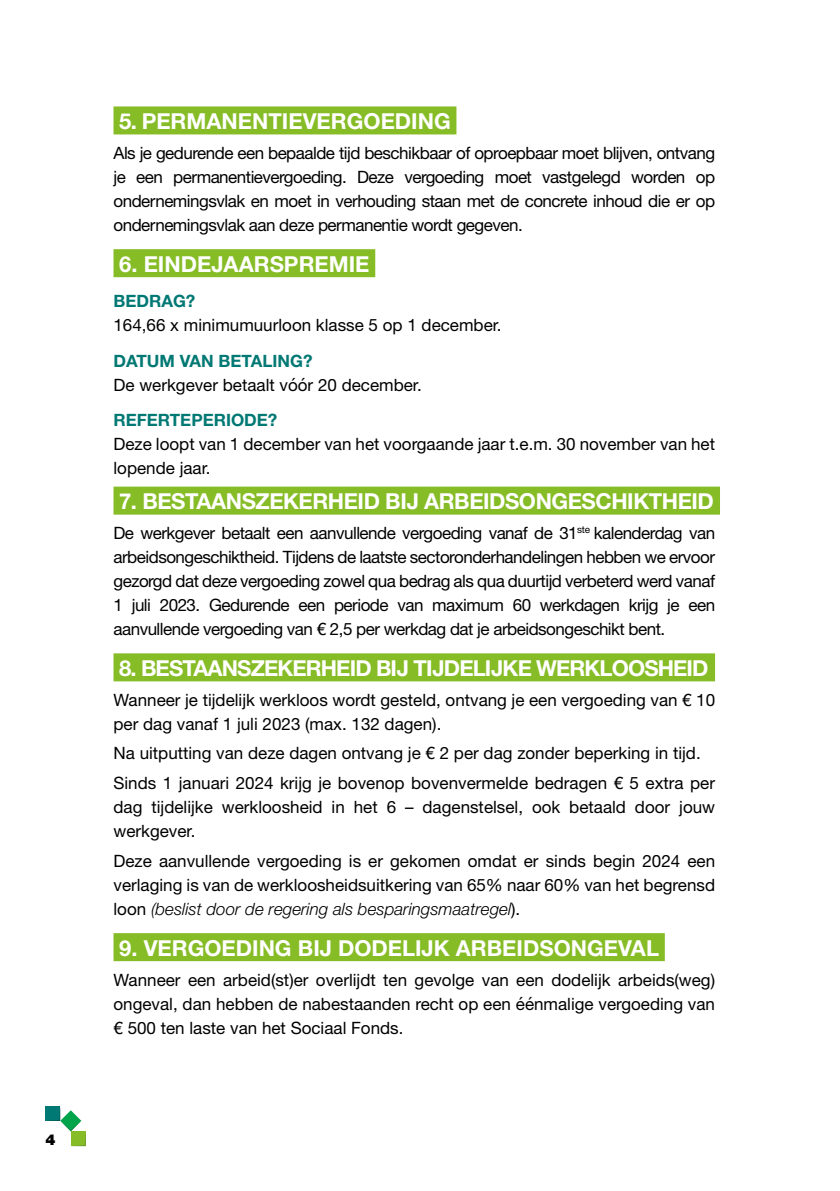
<style>
.page{position:relative;width:840px;height:1191px;background:#fff}
.page>*{position:absolute;margin:0;border:0;box-sizing:border-box;transform-origin:0 0}
.t1{font:700 22px "Helvetica Neue LT Pro";color:#fff}
.t2{font:700 22px "Helvetica Neue LT Pro";letter-spacing:-.04em;color:#fff}
.t3{font:700 22px "Helvetica Neue LT Pro";letter-spacing:-.02em;color:#fff}
.t4{font:700 22px "Helvetica Neue LT Std";color:#fff}
.t5{font:17px/24px "Helvetica Neue";color:#000}
.t6{font:italic 300 17px "Helvetica Neue LT Pro";color:#000}
.t7{font:700 17px "Helvetica Neue LT Std";color:#007873}
.t8{font:900 15px "Helvetica Neue LT Std";color:#000}
.s1{font-family:"Helvetica Neue";font-weight:400;font-style:normal}
</style>
<div class="page">
<svg style="left:45px;top:1106px;width:41px;height:40px"></svg>
<div style="left:113px;top:106px;width:343px;height:28px;background:#86bc25"></div>
<div style="left:113px;top:249px;width:262px;height:28px;background:#86bc25"></div>
<div style="left:113px;top:486px;width:606px;height:28px;background:#86bc25"></div>
<div style="left:113px;top:653px;width:601px;height:28px;background:#86bc25"></div>
<div style="left:113px;top:933px;width:551px;height:28px;background:#86bc25"></div>
<p class="t8" style="left:45px;top:1130px;width:12px">4</p>
<p class="t1" style="left:119px;top:108px;width:333px">5. PERMANENTIEVERGOEDING</p>
<p class="t5" style="left:113px;top:142px;width:602px;text-align:justify">Als je gedurende een bepaalde tijd beschikbaar of oproepbaar moet blijven, ontvang je een permanentievergoeding. Deze vergoeding moet vastgelegd worden op ondernemingsvlak en moet in verhouding staan met de concrete inhoud die er op ondernemingsvlak aan deze permanentie wordt gegeven.</p>
<p class="t4" style="left:119px;top:250px;width:252px">6. EINDEJAARSPREMIE</p>
<p class="t7" style="left:113px;top:291px;width:83px">BEDRAG?</p>
<p class="t5" style="left:113px;top:314px;width:389px">164,66 x minimumuurloon klasse 5 op 1 december.</p>
<p class="t7" style="left:113px;top:350px;width:200px">DATUM VAN BETALING?</p>
<p class="t5" style="left:113px;top:373px;width:309px">De werkgever betaalt vóór 20 december.</p>
<p class="t7" style="left:113px;top:409px;width:165px">REFERTEPERIODE?</p>
<p class="t5" style="left:113px;top:433px;width:602px">Deze loopt van 1 december van het voorgaande jaar t.e.m. 30 november van het lopende jaar.</p>
<p class="t3" style="left:119px;top:488px;width:596px">7. BESTAANSZEKERHEID BIJ ARBEIDSONGESCHIKTHEID</p>
<p class="t5" style="left:113px;top:522px;width:602px;text-align:justify">De werkgever betaalt een aanvullende vergoeding vanaf de 31<sup>ste</sup> kalenderdag van arbeidsongeschiktheid. Tijdens de laatste sectoronderhandelingen hebben we ervoor gezorgd dat deze vergoeding zowel qua bedrag als qua duurtijd verbeterd werd vanaf 1 juli 2023. Gedurende een periode van maximum 60 werkdagen krijg je een aanvullende vergoeding van € 2,5 per werkdag dat je arbeidsongeschikt bent.</p>
<p class="t2" style="left:119px;top:654px;width:590px">8. BESTAANSZEKERHEID BIJ TIJDELIJKE WERKLOOSHEID</p>
<p class="t5" style="left:113px;top:688px;width:602px">Wanneer je tijdelijk werkloos wordt gesteld, ontvang je een vergoeding van € 10 per dag vanaf 1 juli 2023 (max. 132 dagen).</p>
<p class="t5" style="left:113px;top:739px;width:602px;line-height:29.6px">Na uitputting van deze dagen ontvang je € 2 per dag zonder beperking in tijd.<br>Sinds 1 januari 2024 krijg je bovenop bovenvermelde bedragen € 5 extra per</p>
<p class="t5" style="left:113px;top:796px;width:602px">dag tijdelijke werkloosheid in het 6 – dagenstelsel, ook betaald door jouw werkgever.</p>
<p class="t5" style="left:113px;top:849px;width:602px">Deze aanvullende vergoeding is er gekomen omdat er sinds begin 2024 een verlaging is van de werkloosheidsuitkering van 65% naar 60% van het begrensd</p>
<p class="t6" style="left:113px;top:898px;width:408px"><span class="s1">loon</span> (beslist door de regering als besparingsmaatregel<span class="s1">).</span></p>
<p class="t1" style="left:119px;top:934px;width:541px">9. VERGOEDING BIJ DODELIJK ARBEIDSONGEVAL</p>
<p class="t5" style="left:113px;top:968px;width:602px;text-align:justify">Wanneer een arbeid(st)er overlijdt ten gevolge van een dodelijk arbeids(weg) ongeval, dan hebben de nabestaanden recht op een éénmalige vergoeding van € 500 ten laste van het Sociaal Fonds.</p>
</div>
